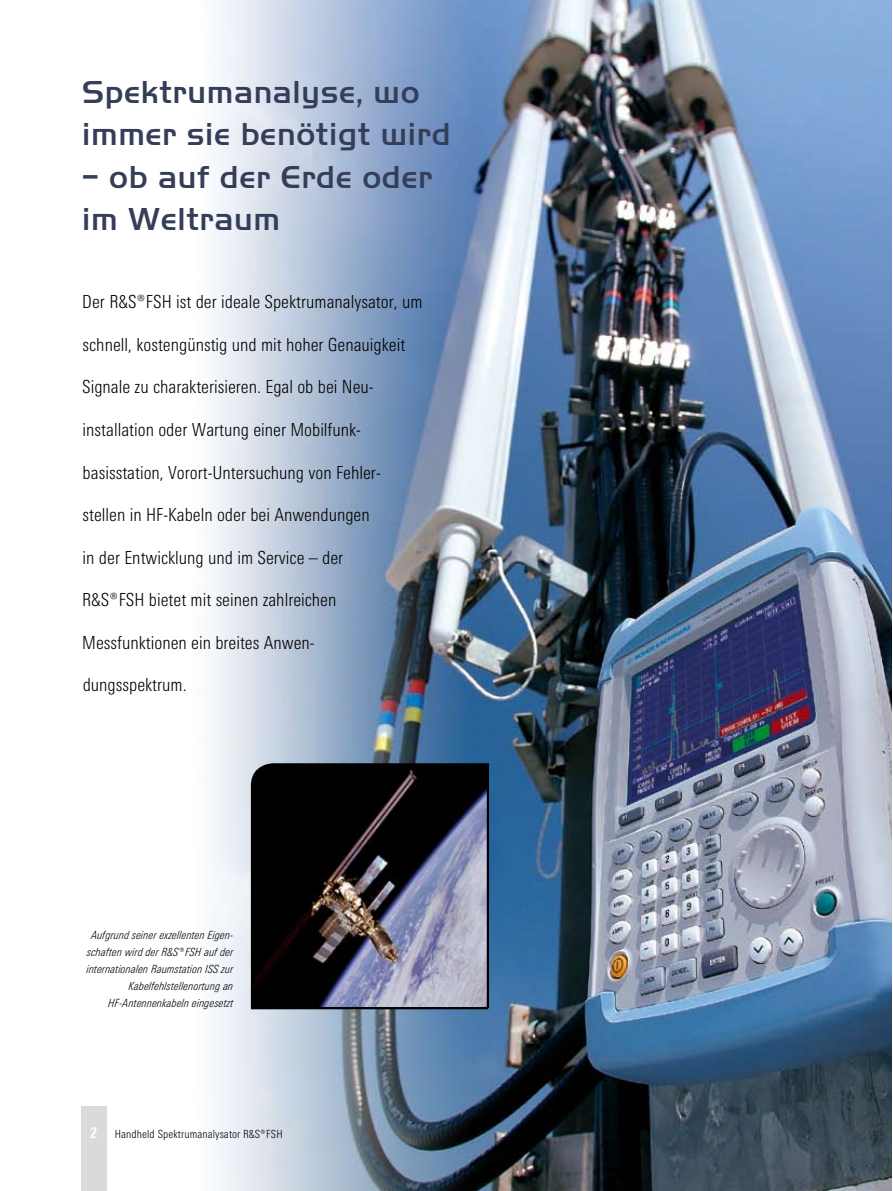
<style>
.page{position:relative;width:893px;height:1191px;background:#fff}
.page>*{position:absolute;margin:0;border:0;box-sizing:border-box;transform-origin:0 0}
.t1{font:33px/42.5px "Handel Gothic EF Medium";letter-spacing:.02em;color:#353e59}
.t2{font:300 18px "RS Univers Cond";color:#000}
.t3{font:italic 300 11.25px/17px "RS Univers Cond";letter-spacing:.01em;color:#000;text-align:right}
.t4{font:300 11.25px "RS Univers Cond";letter-spacing:.01em;color:#000}
.s1{font-weight:700;font-size:15px;color:#fff}
</style>
<div class="page">
<img style="left:106px;top:0;width:786px;height:1191px">
<div style="left:81px;top:1106px;width:25px;height:85px;background:#d8dadc"></div>
<img style="left:250px;top:762px;width:240px;height:248px">
<h1 class="t1" style="left:82px;top:70px;width:370px">Spektrumanalyse, wo immer sie benötigt wird</h1>
<h1 class="t1" style="left:82px;top:155px;width:352px">– ob auf der Erde oder im Weltraum</h1>
<p class="t2" style="left:82px;top:292px;width:342px">Der ¸FSH ist der ideale Spektrumanalysator, um</p>
<p class="t2" style="left:83px;top:334px;width:324px">schnell, kostengünstig und mit hoher Genauigkeit</p>
<p class="t2" style="left:82px;top:377px;width:293px">Signale zu charakterisieren. Egal ob bei Neu-</p>
<p class="t2" style="left:83px;top:419px;width:280px">installation oder Wartung einer Mobilfunk-</p>
<p class="t2" style="left:83px;top:462px;width:300px">basisstation, Vorort-Untersuchung von Fehler-</p>
<p class="t2" style="left:83px;top:504px;width:289px">stellen in HF-Kabeln oder bei Anwendungen</p>
<p class="t2" style="left:83px;top:547px;width:262px">in der Entwicklung und im Service – der</p>
<p class="t2" style="left:82px;top:589px;width:256px">¸FSH bietet mit seinen zahlreichen</p>
<p class="t2" style="left:82px;top:632px;width:234px">Messfunktionen ein breites Anwen-</p>
<p class="t2" style="left:83px;top:674px;width:105px">dungsspektrum.</p>
<p class="t3" style="left:87px;top:926px;width:148px">Aufgrund seiner exzellenten Eigen&shy;schaften wird der ¸FSH auf der internationalen Raumstation ISS zur Kabelfehlstellenortung an HF--Antennenkabeln eingesetzt</p>
<p class="t4" style="left:90px;top:1127px;width:194px"><span class="s1">2</span> Handheld Spektrumanalysator ¸FSH</p>
</div>
